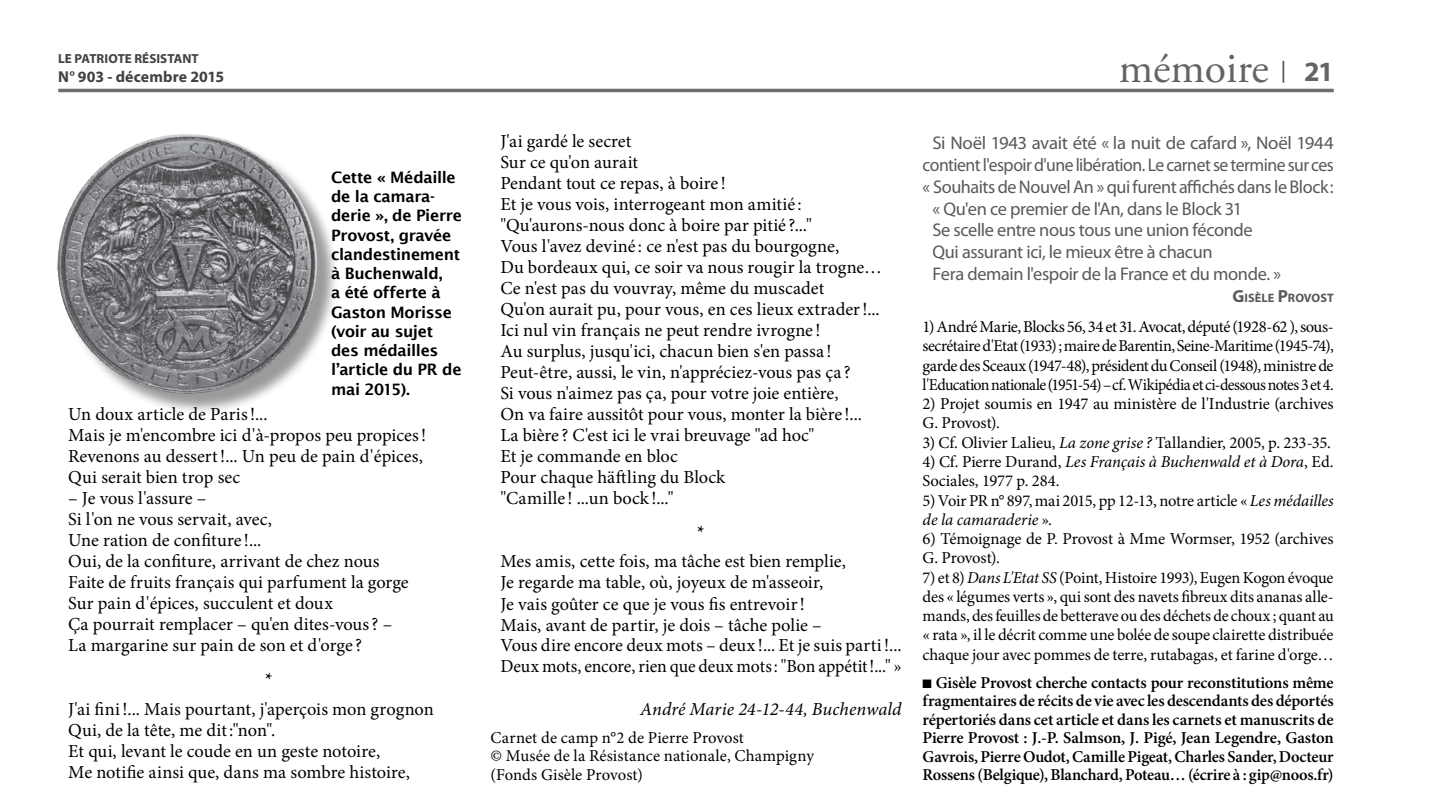
<style>
.page{position:relative;width:1433px;height:799px;background:#fff}
.page>*{position:absolute;margin:0;border:0;box-sizing:border-box;transform-origin:0 0}
.t1{font:43.75px "Adobe Garamond Pro";color:#636466}
.t2{font:18.38px/21px "Minion Pro";color:#000}
.t3{font:18.38px "Myriad Pro";letter-spacing:-.025em;color:#58595b}
.t4{font:18.38px "Myriad Pro";letter-spacing:-.025em;color:#58595b;scale:.96 1}
.t5{font:italic 18.38px "Minion Pro";color:#000}
.t6{font:700 18.38px "Minion Pro";color:#000}
.t7{font:16.62px/19.2px "Minion Pro";letter-spacing:-.015em;color:#000}
.t8{font:600 16.62px/18.4px "Minion Pro";letter-spacing:-.015em;color:#000;text-align:justify}
.t9{font:16.62px/18.4px "Minion Pro";letter-spacing:.005em;color:#000}
.t10{font:600 15.75px/19.2px "Lucida Sans";letter-spacing:-.02em;color:#000}
.t11{font:700 15.75px "Myriad Pro";letter-spacing:.01em;color:#414042}
.t12{font:700 13.12px "Myriad Pro";color:#414042}
.t13{font:700 12.25px "Myriad Pro";letter-spacing:.005em;color:#58595b}
.s1{font-family:"Myriad Pro";font-weight:700;font-size:28px}
.s2{font-size:17.5px}
.s3{font-style:italic}
</style>
<div class="page">
<hr style="left:1282px;top:61px;width:2px;height:22px;background:#58595b">
<hr style="left:58px;top:89px;width:1275px;height:3px;background:#6d6e71">
<div style="left:61px;top:136px;width:278px;height:280px;background:#000;opacity:.4"></div>
<img style="left:57px;top:134px;width:127px;height:207px">
<p class="t12" style="left:58px;top:50px;width:142px">LE PATRIOTE RÉSISTANT</p>
<p class="t11" style="left:58px;top:66px;width:167px">N° 903 - décembre 2015</p>
<p class="t10" style="left:331px;top:167px;width:133px">Cette « Médaille de la camara&shy;derie », de Pierre<br>Provost, gravée clandestinement à Buchenwald,<br>a été offerte à<br>Gaston Morisse (voir au sujet des médailles l’article du PR de mai 2015).</p>
<p class="t2" style="left:68px;top:404px;width:359px">Un doux article de Paris!...<br>Mais je m'encombre ici d'à-propos peu propices!<br>Revenons au dessert!... Un peu de pain d'épices, Qui serait bien trop sec</p>
<p class="t2" style="left:68px;top:488px;width:342px">– Je vous l'assure –<br>Si l'on ne vous servait, avec,<br>Une ration de confiture !...<br>Oui, de la confiture, arrivant de chez nous Faite de fruits français qui parfument la gorge Sur pain d'épices, succulent et doux<br>Ça pourrait remplacer – qu'en dites-vous? – La margarine sur pain de son et d'orge ?</p>
<p class="t6" style="left:265px;top:665px;width:9px">*</p>
<p class="t2" style="left:68px;top:698px;width:367px">J'ai fini!... Mais pourtant, j'aperçois mon grognon Qui, de la tête, me dit:"non".<br>Et qui, levant le coude en un geste notoire,<br>Me notifie ainsi que, dans ma sombre histoire,</p>
<p class="t2" style="left:500px;top:131px;width:383px">J'ai gardé le secret<br>Sur ce qu'on aurait<br>Pendant tout ce repas, à boire !<br>Et je vous vois, interrogeant mon amitié : "Qu'aurons-nous donc à boire par pitié ?..."<br>Vous l'avez deviné : ce n'est pas du bourgogne,<br>Du bordeaux qui, ce soir va nous rougir la trogne… Ce n'est pas du vouvray, même du muscadet<br>Qu'on aurait pu, pour vous, en ces lieux extrader!...<br>Ici nul vin français ne peut rendre ivrogne !<br>Au surplus, jusqu'ici, chacun bien s'en passa !<br>Peut-être, aussi, le vin, n'appréciez-vous pas ça ?<br>Si vous n'aimez pas ça, pour votre joie entière,<br>On va faire aussitôt pour vous, monter la bière !...<br>La bière ? C'est ici le vrai breuvage "ad hoc"<br>Et je commande en bloc<br>Pour chaque häftling du Block<br>"Camille ! ...un bock !..."</p>
<p class="t6" style="left:697px;top:519px;width:9px">*</p>
<p class="t2" style="left:500px;top:551px;width:403px">Mes amis, cette fois, ma tâche est bien remplie,<br>Je regarde ma table, où, joyeux de m'asseoir,<br>Je vais goûter ce que je vous fis entrevoir!<br>Mais, avant de partir, je dois – tâche polie –<br>Vous dire encore deux mots – deux !... Et je suis parti!...<br>Deux mots, encore, rien que deux mots: "Bon appétit!..." »</p>
<p class="t5" style="left:640px;top:696px;width:263px">André Marie 24-12-44, Buchenwald</p>
<p class="t9" style="left:490px;top:728px;width:325px">Carnet de camp n°2 de Pierre Provost<br>© Musée de la Résistance nationale, Champigny (Fonds Gisèle Provost)</p>
<h1 class="t1" style="left:1118px;top:42px;width:216px">mémoire <span class="s1">21</span></h1>
<p class="t3" style="left:932px;top:131px;width:403px">Si N oël 1943 avait été « la nuit de cafard », N oël 1944</p>
<p class="t4" style="left:922px;top:153px;width:430px">contient l'espoir d'une libération. Le carnet se termine sur ces</p>
<p class="t3" style="left:922px;top:175px;width:412px">« Souhaits de Nouvel An » qui furent affichés dans le Block:</p>
<p class="t3" style="left:932px;top:197px;width:311px">« Qu'en ce premier de l'An, dans le Block 31</p>
<p class="t3" style="left:932px;top:219px;width:322px">Se scelle entre nous tous une union féconde</p>
<p class="t3" style="left:932px;top:241px;width:281px">Qui assurant ici, le mieux être à chacun</p>
<p class="t3" style="left:932px;top:263px;width:350px">Fera demain l'espoir de la France et du monde. »</p>
<p class="t13" style="left:1232px;top:290px;width:103px"><span class="s2">G</span>ISÈLE <span class="s2">P</span>ROVOST</p>
<p class="t7" style="left:922px;top:317px;width:412px;text-align:justify">1) André Marie, Blocks 56, 34 et 31. Avocat, député (1928-62 ), sous&shy;secrétaire d'Etat (1933) ; maire de Barentin, Seine-Maritime (1945-74), garde des Sceaux (1947-48), président du Conseil (1948), ministre de l'Education nationale (1951-54) –cf. Wikipédia et ci-dessous notes 3 et 4.</p>
<p class="t7" style="left:922px;top:394px;width:412px">2) Projet soumis en 1947 au ministère de l'Industrie (archives<br>G. Provost).</p>
<p class="t7" style="left:922px;top:433px;width:410px">3) Cf. Olivier Lalieu, <span class="s3">La zone grise ?</span> Tallandier, 2005, p. 233-35.</p>
<p class="t7" style="left:922px;top:452px;width:412px">4) Cf. Pierre Durand, <span class="s3">Les Français à Buchenwald et à Dora</span>, Ed.<br>Sociales, 1977 p. 284.</p>
<p class="t7" style="left:922px;top:490px;width:412px">5) Voir PR n° 897, mai 2015, pp 12-13, notre article « <span class="s3">Les médailles de la camaraderie</span> ».</p>
<p class="t7" style="left:922px;top:529px;width:412px">6) Témoignage de P. Provost à Mme Wormser, 1952 (archives<br>G. Provost).</p>
<p class="t7" style="left:922px;top:567px;width:412px;text-align:justify">7) et 8) <span class="s3">Dans L'Etat SS</span> (Point, Histoire 1993), Eugen Kogon évoque des « légumes verts », qui sont des navets fibreux dits ananas alle&shy;mands, des feuilles de betterave ou des déchets de choux ; quant au « rata », il le décrit comme une bolée de soupe clairette distribuée chaque jour avec pommes de terre, rutabagas, et farine d'orge…</p>
<p class="t8" style="left:922px;top:673px;width:412px">■ Gisèle Provost cherche contacts pour reconstitutions même fragmentaires de récits de vie avec les descendants des déportés répertoriés dans cet article et dans les carnets et manuscrits de Pierre Provost : J.-P. Salmson, J. Pigé, Jean Legendre, Gaston Gavrois, Pierre Oudot, Camille Pigeat, Charles Sander, Docteur Rossens (Belgique), Blanchard, Poteau… (écrire à : gip@noos.fr)</p>
</div>
